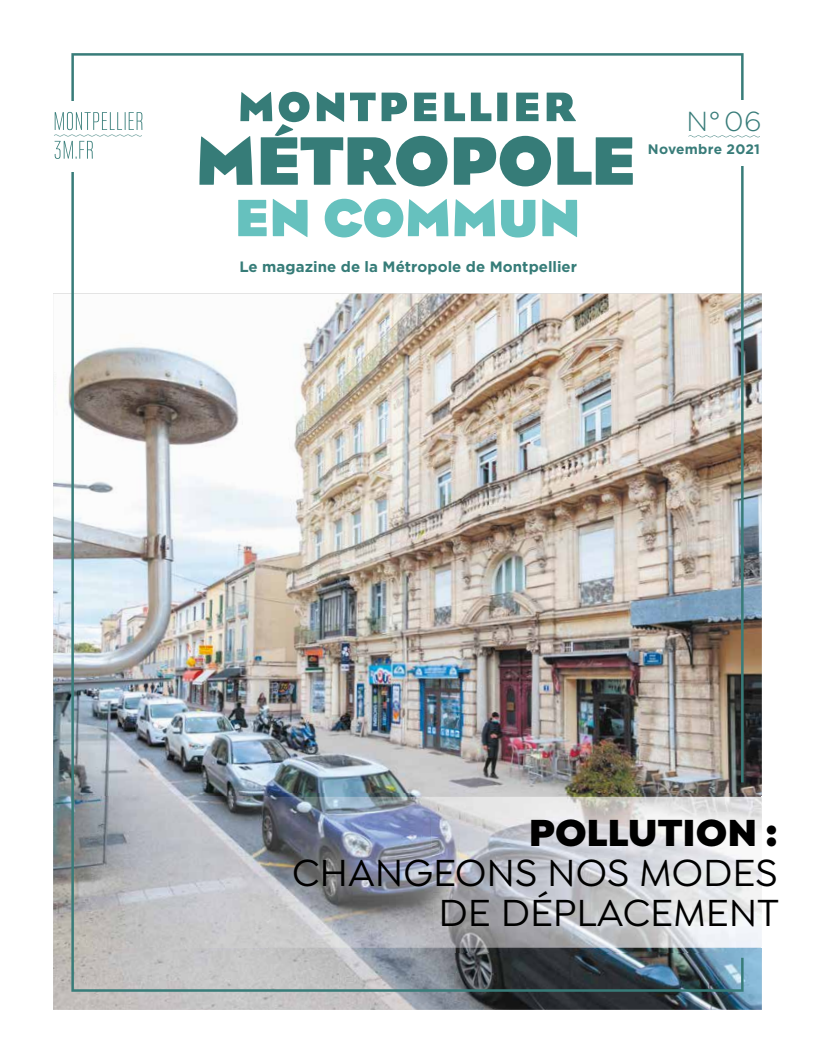
<style>
.page{position:relative;width:815px;height:1063px;background:#fff}
.page>*{position:absolute;margin:0;border:0;box-sizing:border-box;transform-origin:0 0}
.t1{font:500 40.25px/40.2px "Isidora Sans";color:#000;text-align:right}
.t2{font:900 40.25px "Isidora Sans";color:#000}
.t3{font:300 27.5px "Gotham";color:#387c79}
.t4{font:700 15px "Gotham";letter-spacing:.005em;color:#367c78}
.t5{font:700 13.75px "Gotham";letter-spacing:.015em;color:#387c79}
</style>
<div class="page">
<img style="left:53px;top:294px;width:709px;height:716px">
<img style="left:71px;top:53px;width:673px;height:939px">
<div style="left:735px;top:101px;width:14px;height:65px;background:#fff"></div>
<div style="left:64px;top:101px;width:14px;height:70px;background:#fff"></div>
<svg style="left:54px;top:112px;width:88px;height:47px"></svg>
<svg style="left:199px;top:92px;width:434px;height:94px"></svg>
<svg style="left:238px;top:199px;width:339px;height:39px"></svg>
<img style="left:98px;top:797px;width:332px;height:151px">
<img style="left:269px;top:793px;width:493px;height:4px">
<img style="left:269px;top:948px;width:493px;height:5px">
<img style="left:601px;top:797px;width:161px;height:151px">
<img style="left:430px;top:797px;width:171px;height:151px">
<svg style="left:688px;top:135px;width:72px;height:2px"></svg>
<p class="t4" style="left:239px;top:258px;width:339px">Le magazine de la Métropole de Montpellier</p>
<h2 class="t3" style="left:686px;top:106px;width:77px">N° 06</h2>
<p class="t5" style="left:648px;top:141px;width:113px">Novembre 2021</p>
<h1 class="t2" style="left:529px;top:807px;width:250px">POLLUTION :</h1>
<h1 class="t1" style="left:292px;top:853px;width:488px">CHANGEONS NOS MODES<br>DE DÉPLACEMENT</h1>
</div>
